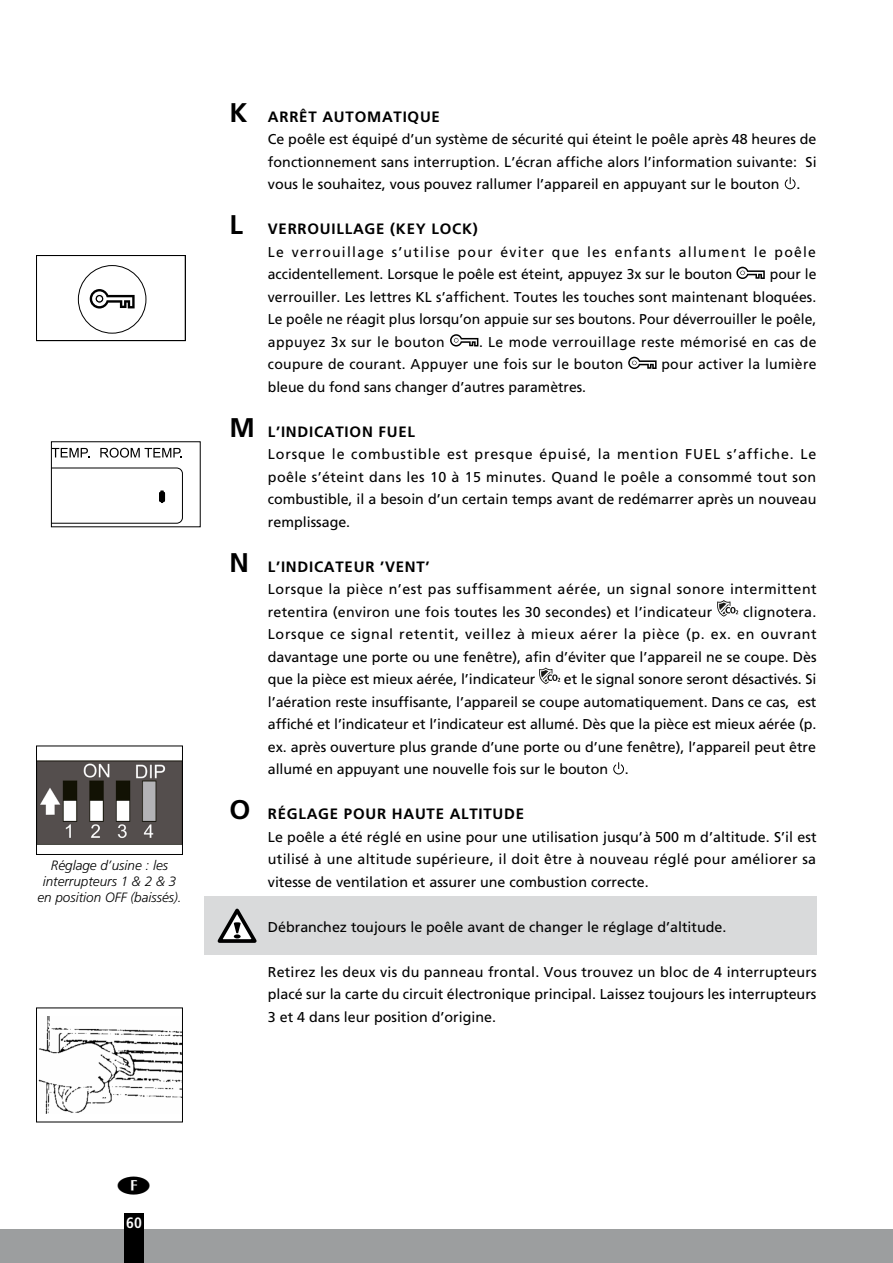
<style>
.page{position:relative;width:893px;height:1263px;background:#fff}
.page>*{position:absolute;margin:0;border:0;box-sizing:border-box;transform-origin:0 0}
.t1{font:700 15px "Frutiger LT Std";letter-spacing:.05em;color:#000}
.t2{font:700 condensed 15px "Frutiger";color:#fff}
.t3{font:14.25px/22.5px "Frutiger";color:#000;text-align:justify}
.t4{font:14.25px/22.5px "Frutiger";letter-spacing:.035em;color:#000}
.t5{font:14.25px/22.5px "Frutiger";letter-spacing:.045em;color:#000}
.t6{font:14.25px/22.5px "Frutiger";letter-spacing:.02em;color:#000}
.t7{font:italic 300 13.5px/16.2px "Frutiger LT Std";color:#000;text-align:center}
.s1{font-size:27px}
</style>
<div class="page">
<div style="left:0;top:1229px;width:893px;height:34px;background:#9c9e9f"></div>
<div style="left:124px;top:1213px;width:20px;height:50px;background:#000"></div>
<div style="left:204px;top:896px;width:612px;height:59px;background:#d9dadb"></div>
<svg style="left:218px;top:908px;width:39px;height:35px"></svg>
<svg style="left:784px;top:177px;width:12px;height:13px"></svg>
<svg style="left:736px;top:267px;width:29px;height:12px"></svg>
<svg style="left:450px;top:334px;width:28px;height:12px"></svg>
<svg style="left:628px;top:357px;width:29px;height:12px"></svg>
<svg style="left:717px;top:600px;width:21px;height:17px"></svg>
<svg style="left:539px;top:668px;width:21px;height:16px"></svg>
<svg style="left:613px;top:762px;width:11px;height:13px"></svg>
<img style="left:38px;top:1016px;width:143px;height:98px">
<div style="left:36px;top:1007px;width:147px;height:115px;border:1px solid #000"></div>
<img style="left:38px;top:760px;width:143px;height:84px">
<div style="left:36px;top:746px;width:147px;height:109px;border:1px solid #000"></div>
<div style="left:78px;top:265px;width:68px;height:68px;border:1px solid #000;border-radius:50%"></div>
<svg style="left:90px;top:289px;width:45px;height:19px"></svg>
<div style="left:36px;top:255px;width:149px;height:86px;border:1px solid #000"></div>
<svg style="left:52px;top:448px;width:37px;height:9px"></svg>
<svg style="left:100px;top:448px;width:82px;height:10px"></svg>
<svg style="left:51px;top:467px;width:132px;height:57px"></svg>
<p class="t7" style="left:37px;top:857px;width:146px">Réglage d’usine : les interrupteurs 1 &amp; 2 &amp; 3 en position OFF (baissés).</p>
<p class="t1" style="left:230px;top:107px;width:212px"><span class="s1">K</span> ARRÊT AUTOMATIQUE</p>
<p class="t3" style="left:268px;top:128px;width:550px">Ce poêle est équipé d’un système de sécurité qui éteint le poêle après 48 heures de fonctionnement sans interruption. L’écran affiche alors l’information suivante: Si vous le souhaitez, vous pouvez rallumer l’appareil en appuyant sur le bouton .</p>
<p class="t1" style="left:230px;top:220px;width:250px"><span class="s1">L</span> VERROUILLAGE (KEY LOCK)</p>
<p class="t5" style="left:268px;top:240px;width:550px">Le verrouillage s’utilise pour éviter que les enfants allument le poêle accidentellement. Lorsque le poêle est éteint, appuyez 3x sur le bouton</p>
<p class="t3" style="left:268px;top:263px;width:550px;text-indent:502px">pour le verrouiller. Les lettres KL s’affichent. Toutes les touches sont maintenant bloquées.<br>Le poêle ne réagit plus lorsqu’on appuie sur ses boutons. Pour déverrouiller le poêle, appuyez 3x sur le bouton</p>
<p class="t6" style="left:268px;top:330px;width:550px;text-indent:211px">. Le mode verrouillage reste mémorisé en cas de coupure de courant. Appuyer une fois sur le bouton</p>
<p class="t6" style="left:661px;top:353px;width:156px">pour activer la lumière</p>
<p class="t3" style="left:268px;top:375px;width:320px">bleue du fond sans changer d’autres paramètres.</p>
<p class="t1" style="left:230px;top:422px;width:187px"><span class="s1">M</span> L’INDICATION FUEL</p>
<p class="t3" style="left:268px;top:443px;width:550px">Lorsque le combustible est presque épuisé, la mention FUEL s’affiche. Le poêle s’éteint dans les 10 à 15 minutes. Quand le poêle a consommé tout son combustible, il a besoin d’un certain temps avant de redémarrer après un nouveau remplissage.</p>
<p class="t1" style="left:230px;top:557px;width:202px"><span class="s1">N</span> L’INDICATEUR ’VENT’</p>
<p class="t4" style="left:268px;top:578px;width:550px">Lorsque la pièce n’est pas suffisamment aérée, un signal sonore intermittent retentira (environ une fois toutes les 30 secondes) et l’indicateur</p>
<p class="t3" style="left:268px;top:600px;width:550px;text-indent:475px">clignotera.<br>Lorsque ce signal retentit, veillez à mieux aérer la pièce (p. ex. en ouvrant davantage une porte ou une fenêtre), afin d’éviter que l’appareil ne se coupe. Dès que la pièce est mieux aérée, l’indicateur</p>
<p class="t3" style="left:268px;top:668px;width:550px;text-indent:296px">et le signal sonore seront désactivés. Si l’aération reste insuffisante, l’appareil se coupe automatiquement. Dans ce cas, est affiché et l’indicateur et l’indicateur est allumé. Dès que la pièce est mieux aérée (p. ex. après ouverture plus grande d’une porte ou d’une fenêtre), l’appareil peut être allumé en appuyant une nouvelle fois sur le bouton .</p>
<p class="t1" style="left:230px;top:805px;width:296px"><span class="s1">O</span> RÉGLAGE POUR HAUTE ALTITUDE</p>
<p class="t3" style="left:268px;top:825px;width:550px">Le poêle a été réglé en usine pour une utilisation jusqu’à 500 m d’altitude. S’il est utilisé à une altitude supérieure, il doit être à nouveau réglé pour améliorer sa vitesse de ventilation et assurer une combustion correcte.</p>
<p class="t3" style="left:268px;top:915px;width:460px">Débranchez toujours le poêle avant de changer le réglage d’altitude.</p>
<p class="t3" style="left:268px;top:960px;width:550px">Retirez les deux vis du panneau frontal. Vous trouvez un bloc de 4 interrupteurs placé sur la carte du circuit électronique principal. Laissez toujours les interrupteurs 3 et 4 dans leur position d’origine.</p>
<p class="t2" style="left:126px;top:1214px;width:17px">60</p>
</div>
